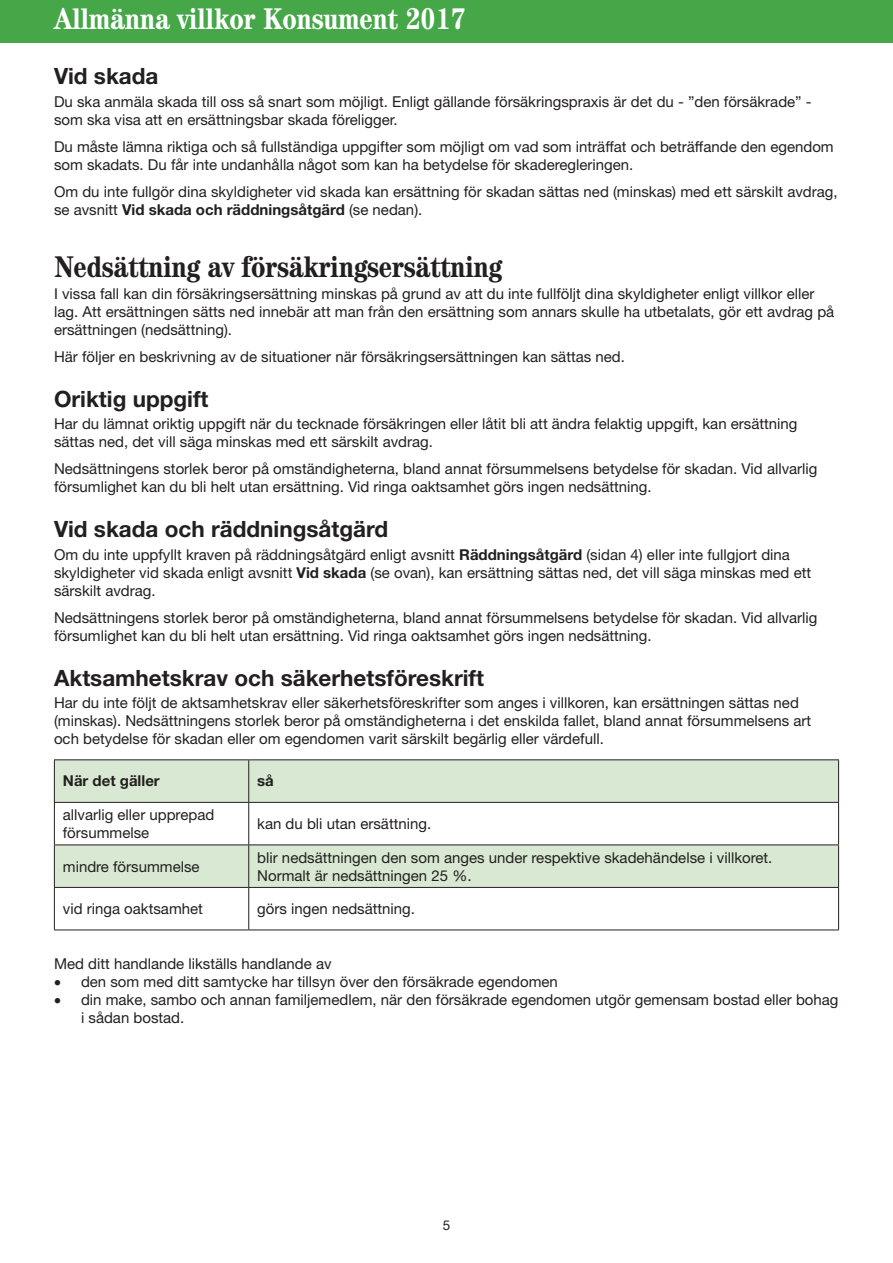
<style>
.page{position:relative;width:893px;height:1263px;background:#fff}
.page>*{position:absolute;margin:0;border:0;box-sizing:border-box;transform-origin:0 0}
.t1{font:700 condensed 30px "Century Std";color:#231f20}
.t2{font:700 condensed 30px "Century Std";color:#fff}
.t3{font:700 22.5px "Helvetica Neue LT Std";color:#231f20}
.t4{font:15px/18px "Helvetica Neue LT Std";color:#231f20}
.t5{font:700 15px "Helvetica Neue LT Std";color:#231f20}
.t6{font:13.5px "Helvetica Neue LT Std";color:#231f20}
.s1{font-weight:700}
</style>
<div class="page">
<div style="left:0;top:0;width:893px;height:43px;background:#45a748"></div>
<svg style="left:55px;top:760px;width:783px;height:127px;fill:#d8e8d2"></svg>
<hr style="left:54px;top:759px;width:195px;height:1px;background:#231f20">
<hr style="left:54px;top:760px;width:1px;height:42px;background:#231f20">
<hr style="left:249px;top:759px;width:590px;height:1px;background:#231f20">
<hr style="left:248px;top:760px;width:1px;height:42px;background:#231f20">
<hr style="left:838px;top:760px;width:1px;height:42px;background:#231f20">
<hr style="left:54px;top:802px;width:195px;height:1px;background:#231f20">
<hr style="left:54px;top:803px;width:1px;height:41px;background:#231f20">
<hr style="left:249px;top:802px;width:590px;height:1px;background:#231f20">
<hr style="left:248px;top:803px;width:1px;height:41px;background:#231f20">
<hr style="left:838px;top:803px;width:1px;height:41px;background:#231f20">
<hr style="left:54px;top:844px;width:195px;height:1px;background:#231f20">
<hr style="left:54px;top:845px;width:1px;height:42px;background:#231f20">
<hr style="left:249px;top:844px;width:590px;height:1px;background:#231f20">
<hr style="left:248px;top:845px;width:1px;height:42px;background:#231f20">
<hr style="left:838px;top:845px;width:1px;height:42px;background:#231f20">
<hr style="left:54px;top:887px;width:195px;height:1px;background:#231f20">
<hr style="left:54px;top:888px;width:1px;height:41px;background:#231f20">
<hr style="left:249px;top:887px;width:590px;height:1px;background:#231f20">
<hr style="left:248px;top:888px;width:1px;height:41px;background:#231f20">
<hr style="left:838px;top:888px;width:1px;height:41px;background:#231f20">
<hr style="left:54px;top:929px;width:195px;height:1px;background:#231f20">
<hr style="left:249px;top:929px;width:590px;height:1px;background:#231f20">
<h1 class="t2" style="left:54px;top:1px;width:413px">Allmänna villkor Konsument 2017</h1>
<h2 class="t3" style="left:54px;top:62px;width:106px">Vid skada</h2>
<p class="t4" style="left:54px;top:92px;width:759px">Du ska anmäla skada till oss så snart som möjligt. Enligt gällande försäkringspraxis är det du - ”den försäkrade” - som ska visa att en ersättningsbar skada föreligger.</p>
<p class="t4" style="left:54px;top:137px;width:781px">Du måste lämna riktiga och så fullständiga uppgifter som möjligt om vad som inträffat och beträffande den egendom som skadats. Du får inte undanhålla något som kan ha betydelse för skaderegleringen.</p>
<p class="t4" style="left:54px;top:182px;width:785px">Om du inte fullgör dina skyldigheter vid skada kan ersättning för skadan sättas ned (minskas) med ett särskilt avdrag, se avsnitt <span class="s1">Vid skada och räddningsåtgärd</span> (se nedan).</p>
<h1 class="t1" style="left:54px;top:248px;width:450px">Nedsättning av försäkringsersättning</h1>
<p class="t4" style="left:54px;top:284px;width:782px">I vissa fall kan din försäkringsersättning minskas på grund av att du inte fullföljt dina skyldigheter enligt villkor eller lag. Att ersättningen sätts ned innebär att man från den ersättning som annars skulle ha utbetalats, gör ett avdrag på ersättningen (nedsättning).</p>
<p class="t4" style="left:54px;top:347px;width:572px">Här följer en beskrivning av de situationer när försäkringsersättningen kan sättas ned.</p>
<h2 class="t3" style="left:54px;top:385px;width:156px">Oriktig uppgift</h2>
<p class="t4" style="left:54px;top:415px;width:745px">Har du lämnat oriktig uppgift när du tecknade försäkringen eller låtit bli att ändra felaktig uppgift, kan ersättning sättas ned, det vill säga minskas med ett särskilt avdrag.</p>
<p class="t4" style="left:54px;top:460px;width:765px">Nedsättningens storlek beror på omständigheterna, bland annat försummelsens betydelse för skadan. Vid allvarlig försumlighet kan du bli helt utan ersättning. Vid ringa oaktsamhet görs ingen nedsättning.</p>
<h2 class="t3" style="left:54px;top:515px;width:336px">Vid skada och räddningsåtgärd</h2>
<p class="t4" style="left:54px;top:545px;width:759px">Om du inte uppfyllt kraven på räddningsåtgärd enligt avsnitt <span class="s1">Räddningsåtgärd</span> (sidan 4) eller inte fullgjort dina skyldigheter vid skada enligt avsnitt <span class="s1">Vid skada</span> (se ovan), kan ersättning sättas ned, det vill säga minskas med ett särskilt avdrag.</p>
<p class="t4" style="left:54px;top:608px;width:765px">Nedsättningens storlek beror på omständigheterna, bland annat försummelsens betydelse för skadan. Vid allvarlig försumlighet kan du bli helt utan ersättning. Vid ringa oaktsamhet görs ingen nedsättning.</p>
<h2 class="t3" style="left:54px;top:664px;width:431px">Aktsamhetskrav och säkerhetsföreskrift</h2>
<p class="t4" style="left:54px;top:694px;width:759px">Har du inte följt de aktsamhetskrav eller säkerhetsföreskrifter som anges i villkoren, kan ersättningen sättas ned (minskas). Nedsättningens storlek beror på omständigheterna i det enskilda fallet, bland annat försummelsens art och betydelse för skadan eller om egendomen varit särskilt begärlig eller värdefull.</p>
<p class="t5" style="left:63px;top:772px;width:98px">När det gäller</p>
<p class="t5" style="left:257px;top:772px;width:18px">så</p>
<p class="t4" style="left:63px;top:805px;width:153px">allvarlig eller upprepad försummelse</p>
<p class="t4" style="left:257px;top:814px;width:175px">kan du bli utan ersättning.</p>
<p class="t4" style="left:63px;top:857px;width:138px">mindre försummelse</p>
<p class="t4" style="left:257px;top:848px;width:517px">blir nedsättningen den som anges under respektive skadehändelse i villkoret.<br>Normalt är nedsättningen 25 %.</p>
<p class="t4" style="left:63px;top:899px;width:142px">vid ringa oaktsamhet</p>
<p class="t4" style="left:257px;top:899px;width:159px">görs ingen nedsättning.</p>
<p class="t4" style="left:54px;top:955px;width:279px">Med ditt handlande likställs handlande av</p>
<p class="t4" style="left:54px;top:973px;width:505px">• den som med ditt samtycke har tillsyn över den försäkrade egendomen</p>
<p class="t4" style="left:81px;top:991px;width:759px;text-indent:-27px">• din make, sambo och annan familjemedlem, när den försäkrade egendomen utgör gemensam bostad eller bohag i sådan bostad.</p>
<p class="t6" style="left:443px;top:1217px;width:9px">5</p>
</div>
